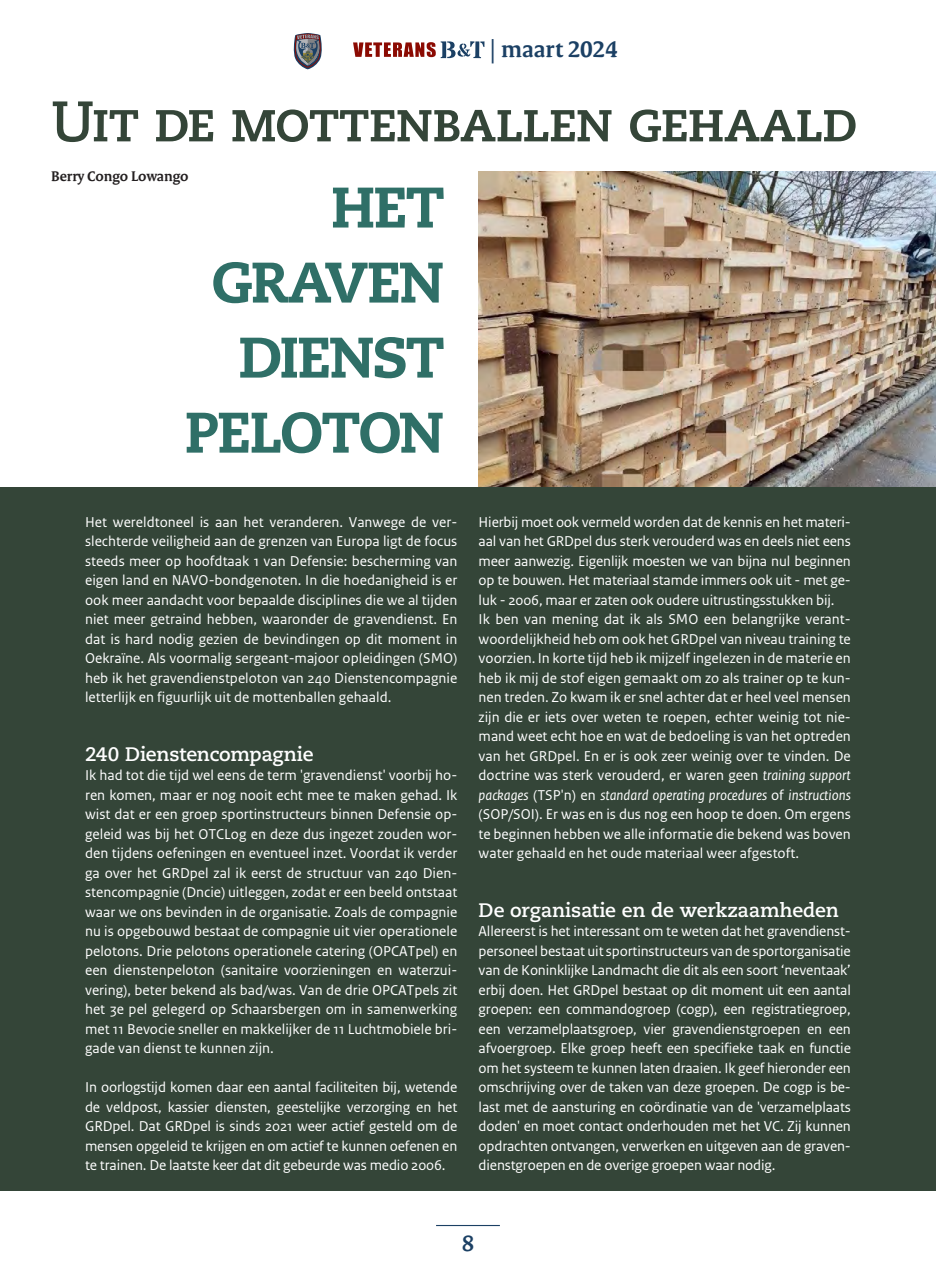
<style>
.page{position:relative;width:936px;height:1276px;background:#fff}
.page>*{position:absolute;margin:0;border:0;box-sizing:border-box;transform-origin:0 0}
.Paragraph_Style_1{font:700 57px "Caecilia LT Std";letter-spacing:-.035em;color:#344538}
.Paragraph_Style_1-2{font:800 57px "Caecilia LT Std";letter-spacing:-.035em;color:#2f6f67}
.t1{font:700 24.3px "Rijksoverheid Serif";color:#1b4064}
.t2{font:700 24px "Rijksoverheid Serif";color:#1b4064}
.Paragraph_Style_1-3{font:700 19.5px "Caecilia LT Std";letter-spacing:-.01em;color:#fff}
.Paragraph_Style_1-4{font:15px/19.5px "Rijksoverheid Sans Text";letter-spacing:-.005em;color:#fff;text-align:justify}
.Paragraph_Style_1-5{font:700 15px "Rijksoverheid Serif";color:#231f20}
.s1{font-style:italic}
</style>
<div class="page">
<img style="left:478px;top:171px;width:457px;height:317px">
<div style="left:0;top:488px;width:935px;height:703px;background:#344538"></div>
<svg style="left:353px;top:41px;width:131px;height:17px"></svg>
<svg style="left:294px;top:33px;width:28px;height:36px"></svg>
<hr style="left:436px;top:1225px;width:64px;height:1px;background:#1b4064">
<h2 class="t1" style="left:489px;top:35px;width:130px">| maart 2024</h2>
<p class="Paragraph_Style_1" style="left:51px;top:88px;width:807px">Uit de mottenballen gehaald</p>
<p class="Paragraph_Style_1-5" style="left:51px;top:167px;width:139px">Berry Congo Lowango</p>
<p class="Paragraph_Style_1-2" style="left:331px;top:172px;width:115px">HET</p>
<p class="Paragraph_Style_1-2" style="left:211px;top:247px;width:235px">GRAVEN</p>
<p class="Paragraph_Style_1-2" style="left:238px;top:322px;width:207px">DIENST</p>
<p class="Paragraph_Style_1-2" style="left:184px;top:397px;width:262px">PELOTON</p>
<p class="Paragraph_Style_1-4" style="left:85px;top:512px;width:374px">Het wereldtoneel is aan het veranderen. Vanwege de ver&shy;slechterde veiligheid aan de grenzen van Europa ligt de focus steeds meer op hoofdtaak 1 van Defensie: bescherming van eigen land en NAVO-bondgenoten. In die hoedanigheid is er ook meer aandacht voor bepaalde disciplines die we al tijden niet meer getraind hebben, waaronder de gravendienst. En dat is hard nodig gezien de bevindingen op dit moment in Oekraïne. Als voormalig sergeant-majoor opleidingen (SMO) heb ik het gravendienstpeloton van 240 Dienstencompagnie letterlijk en figuurlijk uit de mottenballen gehaald.</p>
<p class="Paragraph_Style_1-3" style="left:85px;top:742px;width:230px">240 Dienstencompagnie</p>
<p class="Paragraph_Style_1-4" style="left:85px;top:766px;width:374px">Ik had tot die tijd wel eens de term 'gravendienst' voorbij ho&shy;ren komen, maar er nog nooit echt mee te maken gehad. Ik wist dat er een groep sportinstructeurs binnen Defensie op&shy;geleid was bij het OTCLog en deze dus ingezet zouden wor&shy;den tijdens oefeningen en eventueel inzet. Voordat ik verder ga over het GRDpel zal ik eerst de structuur van 240 Dien&shy;stencompagnie (Dncie) uitleggen, zodat er een beeld ontstaat waar we ons bevinden in de organisatie. Zoals de compagnie nu is opgebouwd bestaat de compagnie uit vier operationele pelotons. Drie pelotons operationele catering (OPCATpel) en een dienstenpeloton (sanitaire voorzieningen en waterzui&shy;vering), beter bekend als bad/was. Van de drie OPCATpels zit het 3e pel gelegerd op Schaarsbergen om in samenwerking met 11 Bevocie sneller en makkelijker de 11 Luchtmobiele bri&shy;gade van dienst te kunnen zijn.</p>
<p class="Paragraph_Style_1-4" style="left:85px;top:1078px;width:374px">In oorlogstijd komen daar een aantal faciliteiten bij, wetende de veldpost, kassier diensten, geestelijke verzorging en het GRDpel. Dat GRDpel is sinds 2021 weer actief gesteld om de mensen opgeleid te krijgen en om actief te kunnen oefenen en te trainen. De laatste keer dat dit gebeurde was medio 2006.</p>
<p class="Paragraph_Style_1-4" style="left:478px;top:512px;width:374px">Hierbij moet ook vermeld worden dat de kennis en het materi&shy;aal van het GRDpel dus sterk verouderd was en deels niet eens meer aanwezig. Eigenlijk moesten we van bijna nul beginnen op te bouwen. Het materiaal stamde immers ook uit - met ge&shy;luk - 2006, maar er zaten ook oudere uitrustingsstukken bij.</p>
<p class="Paragraph_Style_1-4" style="left:478px;top:610px;width:374px">Ik ben van mening dat ik als SMO een belangrijke verant&shy;woordelijkheid heb om ook het GRDpel van niveau training te voorzien. In korte tijd heb ik mijzelf ingelezen in de materie en heb ik mij de stof eigen gemaakt om zo als trainer op te kun&shy;nen treden. Zo kwam ik er snel achter dat er heel veel mensen zijn die er iets over weten te roepen, echter weinig tot nie&shy;mand weet echt hoe en wat de bedoeling is van het optreden van het GRDpel. En er is ook zeer weinig over te vinden. De doctrine was sterk verouderd, er waren geen <span class="s1">training support packages</span> (TSP'n) en <span class="s1">standard operating procedures</span> of <span class="s1">instructions </span>(SOP/SOI). Er was en is dus nog een hoop te doen. Om ergens te beginnen hebben we alle informatie die bekend was boven water gehaald en het oude materiaal weer afgestoft.</p>
<p class="Paragraph_Style_1-3" style="left:478px;top:898px;width:361px">De organisatie en de werkzaamheden</p>
<p class="Paragraph_Style_1-4" style="left:478px;top:922px;width:374px">Allereerst is het interessant om te weten dat het gravendienst&shy;personeel bestaat uit sportinstructeurs van de sportorganisatie van de Koninklijke Landmacht die dit als een soort ‘neventaak’ erbij doen. Het GRDpel bestaat op dit moment uit een aantal groepen: een commandogroep (cogp), een registratiegroep, een verzamelplaatsgroep, vier gravendienstgroepen en een afvoergroep. Elke groep heeft een specifieke taak en functie om het systeem te kunnen laten draaien. Ik geef hieronder een omschrijving over de taken van deze groepen. De cogp is be&shy;last met de aansturing en coördinatie van de 'verzamelplaats doden' en moet contact onderhouden met het VC. Zij kunnen opdrachten ontvangen, verwerken en uitgeven aan de graven&shy;dienstgroepen en de overige groepen waar nodig.</p>
<h3 class="t2" style="left:461px;top:1228px;width:14px">8</h3>
</div>
